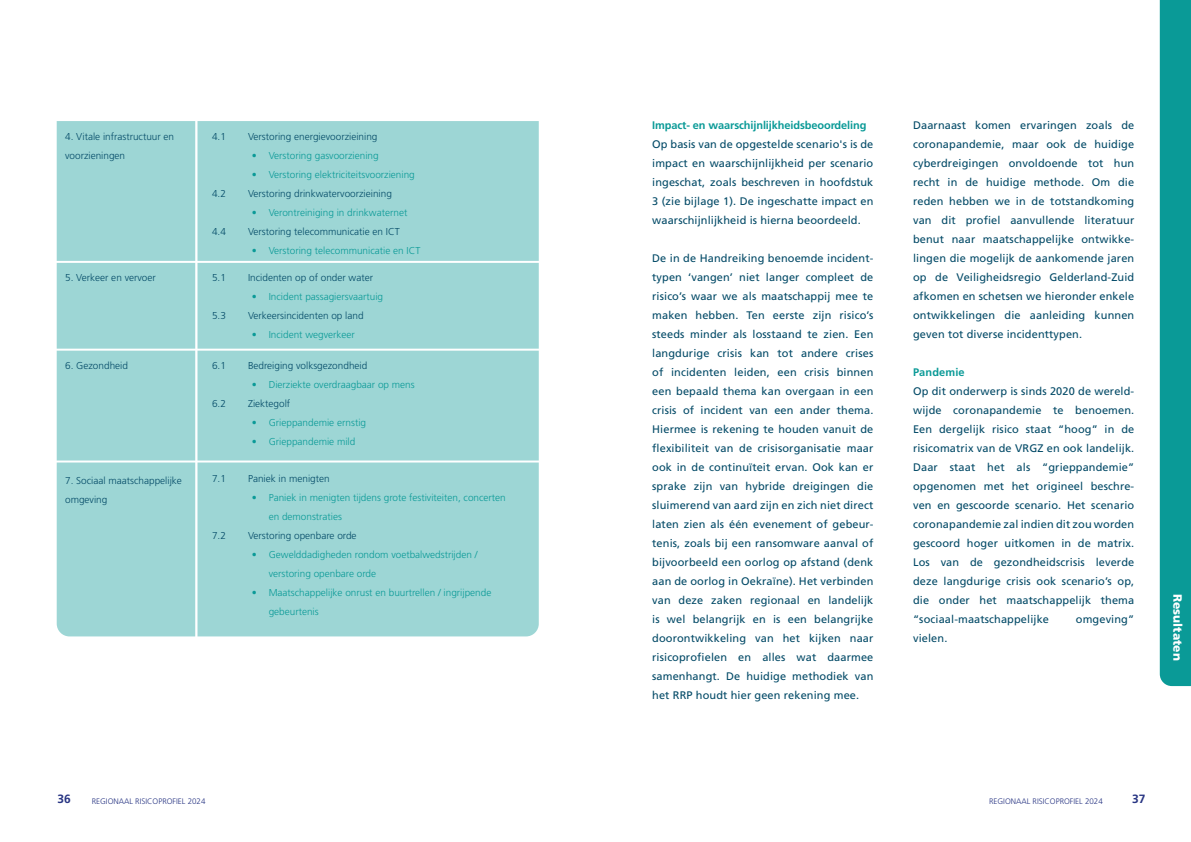
<style>
.page{position:relative;width:1191px;height:842px;background:#fff}
.page>*{position:absolute;margin:0;border:0;box-sizing:border-box;transform-origin:0 0}
.t1{font:900 12px "Frutiger LT Pro";color:#fff}
.t2{font:700 12px "Frutiger LT Pro";color:#283583}
.t3{font:11px/19px "Frutiger LT Pro";letter-spacing:.01em;color:#034a67;text-align:justify}
.t4{font:700 11px "Frutiger LT Pro";letter-spacing:-.01em;color:#0a9a97}
.t5{font:700 11px "Frutiger LT Pro";letter-spacing:.01em;color:#0a9a97}
.t6{font:300 10px/19px "Frutiger LT Pro";color:#0a9a97}
.t7{font:300 10px/19px "Frutiger LT Pro";color:#034a67}
.t8{font:300 8px "Frutiger LT Pro";color:#283583}
</style>
<div class="page">
<div style="left:1159px;top:0;width:32px;height:686px;background:#0a9a97"></div>
<div style="left:57px;top:121px;width:138px;height:515px;background:#9dd6d5"></div>
<div style="left:197px;top:121px;width:342px;height:515px;background:#9dd6d5"></div>
<hr style="left:53px;top:349px;width:489px;height:2px;background:#fff">
<hr style="left:53px;top:261px;width:489px;height:2px;background:#fff">
<hr style="left:53px;top:460px;width:489px;height:2px;background:#fff">
<p class="t7" style="left:65px;top:127px;width:110px">4. Vitale infrastructuur en voorzieningen</p>
<p class="t7" style="left:212px;top:127px;width:15px">4.1</p>
<p class="t7" style="left:248px;top:127px;width:131px">Verstoring energievoorzieining</p>
<p class="t6" style="left:252px;top:146px;width:129px">• Verstoring gasvoorziening</p>
<p class="t6" style="left:252px;top:165px;width:165px">• Verstoring elektriciteitsvoorziening</p>
<p class="t7" style="left:65px;top:268px;width:92px">5. Verkeer en vervoer</p>
<p class="t7" style="left:65px;top:356px;width:64px">6. Gezondheid</p>
<p class="t7" style="left:65px;top:471px;width:118px">7. Sociaal maatschappelijke omgeving</p>
<p class="t7" style="left:212px;top:184px;width:15px">4.2</p>
<p class="t7" style="left:248px;top:184px;width:145px">Verstoring drinkwatervoorzieining</p>
<p class="t6" style="left:252px;top:203px;width:157px">• Verontreiniging in drinkwaternet</p>
<p class="t7" style="left:212px;top:222px;width:15px">4.4</p>
<p class="t7" style="left:248px;top:222px;width:153px">Verstoring telecommunicatie en ICT</p>
<p class="t6" style="left:252px;top:241px;width:170px">• Verstoring telecommunicatie en ICT</p>
<p class="t7" style="left:212px;top:268px;width:15px">5.1</p>
<p class="t7" style="left:248px;top:268px;width:127px">Incidenten op of onder water</p>
<p class="t6" style="left:252px;top:287px;width:133px">• Incident passagiersvaartuig</p>
<p class="t7" style="left:212px;top:306px;width:15px">5.3</p>
<p class="t7" style="left:248px;top:306px;width:117px">Verkeersincidenten op land</p>
<p class="t6" style="left:252px;top:325px;width:105px">• Incident wegverkeer</p>
<p class="t7" style="left:212px;top:356px;width:15px">6.1</p>
<p class="t7" style="left:248px;top:356px;width:121px">Bedreiging volksgezondheid</p>
<p class="t6" style="left:252px;top:375px;width:164px">• Dierziekte overdraagbaar op mens</p>
<p class="t7" style="left:212px;top:394px;width:15px">6.2</p>
<p class="t7" style="left:248px;top:394px;width:44px">Ziektegolf</p>
<p class="t6" style="left:252px;top:413px;width:116px">• Grieppandemie ernstig</p>
<p class="t6" style="left:252px;top:432px;width:105px">• Grieppandemie mild</p>
<p class="t7" style="left:212px;top:469px;width:15px">7.1</p>
<p class="t7" style="left:248px;top:469px;width:83px">Paniek in menigten</p>
<p class="t6" style="left:269px;top:488px;width:239px;text-indent:-17px">• Paniek in menigten tijdens grote festiviteiten, concerten en demonstraties</p>
<p class="t7" style="left:212px;top:526px;width:15px">7.2</p>
<p class="t7" style="left:248px;top:526px;width:110px">Verstoring openbare orde</p>
<p class="t6" style="left:269px;top:545px;width:210px;text-indent:-17px">• Gewelddadigheden rondom voetbalwedstrijden / verstoring openbare orde</p>
<p class="t6" style="left:269px;top:583px;width:224px;text-indent:-17px">• Maatschappelijke onrust en buurtrellen / ingrijpende gebeurtenis</p>
<p class="t4" style="left:652px;top:118px;width:216px">Impact- en waarschijnlijkheidsbeoordeling</p>
<p class="t3" style="left:652px;top:134px;width:223px">Op basis van de opgestelde scenario's is de impact en waarschijnlijkheid per scenario ingeschat, zoals beschreven in hoofdstuk 3 (zie bijlage 1). De ingeschatte impact en waarschijnlijkheid is hierna beoordeeld.</p>
<p class="t3" style="left:652px;top:248px;width:223px">De in de Handreiking benoemde incident&shy;typen ‘vangen’ niet langer compleet de risico’s waar we als maatschappij mee te maken hebben. Ten eerste zijn risico’s steeds minder als losstaand te zien. Een langdurige crisis kan tot andere crises of incidenten leiden, een crisis binnen een bepaald thema kan overgaan in een crisis of incident van een ander thema.<br>Hiermee is rekening te houden vanuit de flexibiliteit van de crisisorganisatie maar ook in de continuïteit ervan. Ook kan er sprake zijn van hybride dreigingen die sluimerend van aard zijn en zich niet direct laten zien als één evenement of gebeur&shy;tenis, zoals bij een ransomware aanval of bijvoorbeeld een oorlog op afstand (denk aan de oorlog in Oekraïne). Het verbinden van deze zaken regionaal en landelijk is wel belangrijk en is een belangrijke doorontwikkeling van het kijken naar risicoprofielen en alles wat daarmee samenhangt. De huidige methodiek van het RRP houdt hier geen rekening mee.</p>
<p class="t3" style="left:913px;top:115px;width:223px">Daarnaast komen ervaringen zoals de coronapandemie, maar ook de huidige cyberdreigingen onvoldoende tot hun recht in de huidige methode. Om die reden hebben we in de totstandkoming van dit profiel aanvullende literatuur benut naar maatschappelijke ontwikke&shy;lingen die mogelijk de aankomende jaren op de Veiligheidsregio Gelderland-Zuid afkomen en schetsen we hieronder enkele ontwikkelingen die aanleiding kunnen geven tot diverse incidenttypen.</p>
<p class="t5" style="left:913px;top:365px;width:53px">Pandemie</p>
<p class="t3" style="left:913px;top:381px;width:223px">Op dit onderwerp is sinds 2020 de wereld&shy;wijde coronapandemie te benoemen.<br>Een dergelijk risico staat “hoog” in de risicomatrix van de VRGZ en ook landelijk.<br>Daar staat het als “grieppandemie” opgenomen met het origineel beschre&shy;ven en gescoorde scenario. Het scenario coronapandemie zal indien dit zou worden gescoord hoger uitkomen in de matrix.<br>Los van de gezondheidscrisis leverde deze langdurige crisis ook scenario’s op, die onder het maatschappelijk thema “sociaal-maatschappelijke</p>
<p class="t3" style="left:1076px;top:609px;width:60px">omgeving”</p>
<p class="t3" style="left:913px;top:628px;width:36px">vielen.</p>
<p class="t1" style="left:1184px;top:594px;width:68px;rotate:90deg">Resultaten</p>
<p class="t2" style="left:57px;top:792px;width:15px">36</p>
<p class="t8" style="left:92px;top:796px;width:115px">REGIONAAL RISICOPROFIEL 2024</p>
<p class="t8" style="left:989px;top:796px;width:115px">REGIONAAL RISICOPROFIEL 2024</p>
<p class="t2" style="left:1132px;top:792px;width:15px">37</p>
</div>
